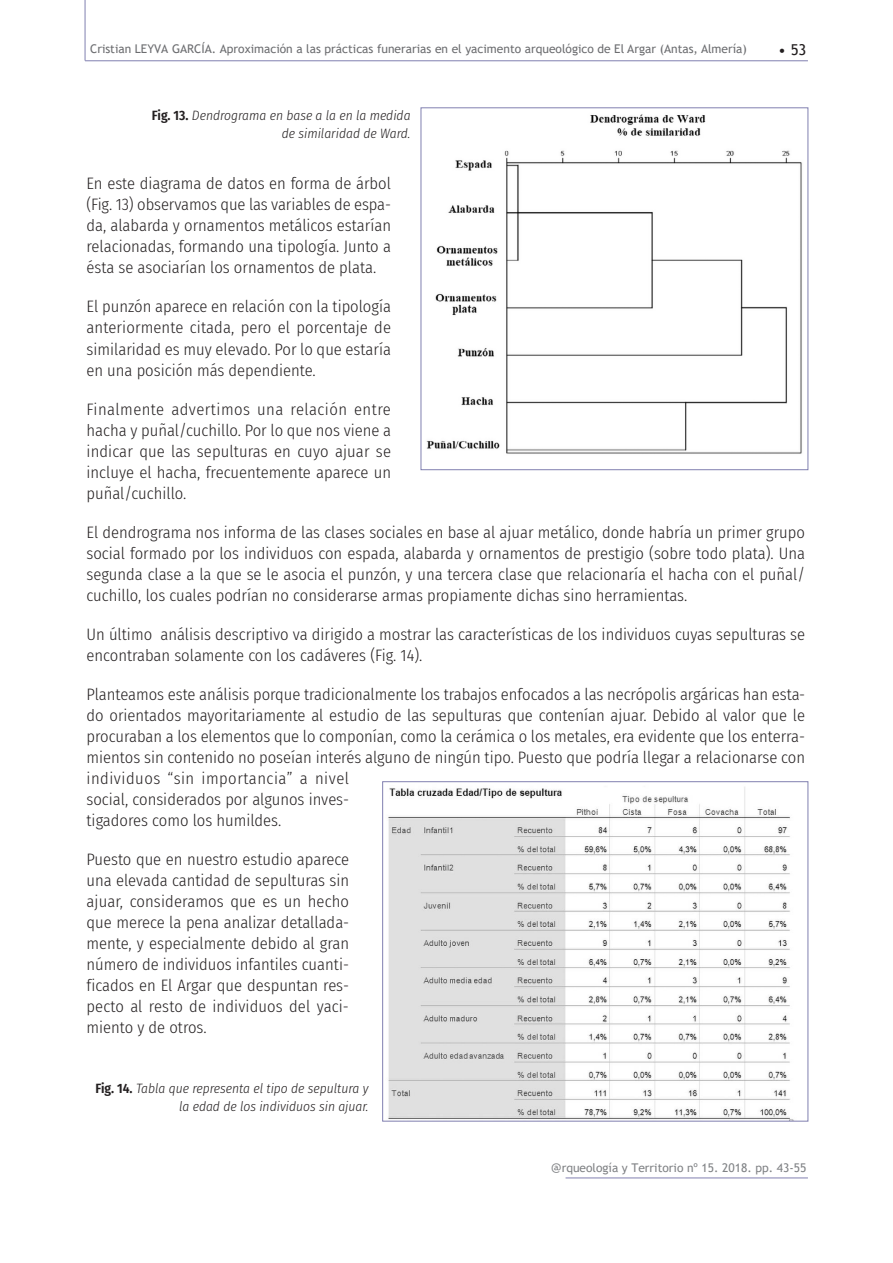
<style>
.page{position:relative;width:893px;height:1263px;background:#fff}
.page>*{position:absolute;margin:0;border:0;box-sizing:border-box;transform-origin:0 0}
.t1{font:300 16.5px/21px "Fira Sans Condensed";color:#231f20;text-align:justify}
.t2{font:15px "Trebuchet MS";color:#231f20}
.t3{font:italic 300 13.5px/18px "Fira Sans Condensed";color:#231f20;text-align:right}
.t4{font:12px "Trebuchet MS";color:#6c6d70}
.t5{font:12px "Trebuchet MS";color:#808285}
.s1{font-weight:600;font-style:normal}
.s2{font-size:13.5px}
</style>
<div class="page">
<hr style="left:85px;top:61px;width:723px;height:1px;background:#8180b0">
<hr style="left:566px;top:1178px;width:242px;height:1px;background:#8180b0">
<hr style="left:85px;top:0;width:1px;height:61px;background:#8180b0">
<img style="left:426px;top:114px;width:376px;height:340px">
<div style="left:421px;top:107px;width:387px;height:363px;border:1px solid #8180b0"></div>
<img style="left:388px;top:787px;width:402px;height:332px">
<div style="left:382px;top:781px;width:426px;height:340px;border:1px solid #8180b0"></div>
<p class="t4" style="left:90px;top:41px;width:658px">Cristian LEYVA GARCÍA. Aproximación a las prácticas funerarias en el yacimento arqueológico de El Argar (Antas, Almería)</p>
<p class="t2" style="left:778px;top:40px;width:30px">• 53</p>
<p class="t3" style="left:152px;top:107px;width:260px"><span class="s1">Fig. 13.</span> Dendrograma en base a la en la medida de similaridad de Ward.</p>
<p class="t1" style="left:87px;top:173px;width:306px">En este diagrama de datos en forma de árbol (Fig. 13) observamos que las variables de espa&shy;da, alabarda y ornamentos metálicos estarían relacionadas, formando una tipología. Junto a ésta se asociarían los ornamentos de plata.</p>
<p class="t1" style="left:87px;top:296px;width:306px">El punzón aparece en relación con la tipología anteriormente citada, pero el porcentaje de similaridad es muy elevado. Por lo que estaría en una posición más dependiente.</p>
<p class="t1" style="left:87px;top:398px;width:306px">Finalmente advertimos una relación entre hacha y puñal/cuchillo. Por lo que nos viene a indicar que las sepulturas en cuyo ajuar se incluye el hacha, frecuentemente aparece un puñal/cuchillo.</p>
<p class="t1" style="left:87px;top:521px;width:720px">El dendrograma nos informa de las clases sociales en base al ajuar metálico, donde habría un primer grupo social formado por los individuos con espada, alabarda y ornamentos de prestigio (sobre todo plata). Una segunda clase a la que se le asocia el punzón, y una tercera clase que relacionaría el hacha con el puñal/ cuchillo, los cuales podrían no considerarse armas propiamente dichas sino herramientas.</p>
<p class="t1" style="left:87px;top:623px;width:720px">Un último análisis descriptivo va dirigido a mostrar las características de los individuos cuyas sepulturas se encontraban solamente con los cadáveres (Fig. 14).</p>
<p class="t1" style="left:87px;top:683px;width:720px;text-align:left">Planteamos este análisis porque tradicionalmente los trabajos enfocados a las necrópolis argáricas han esta&shy;do orientados mayoritariamente al estudio de las sepulturas que contenían ajuar. Debido al valor que le procuraban a los elementos que lo componían, como la cerámica o los metales, era evidente que los enterra&shy;mientos sin contenido no poseían interés alguno de ningún tipo. Puesto que podría llegar a relacionarse con individuos “sin importancia” a nivel<br>social, considerados por algunos inves-<br>tigadores como los humildes.</p>
<p class="t1" style="left:87px;top:848px;width:264px">Puesto que en nuestro estudio aparece una elevada cantidad de sepulturas sin ajuar, consideramos que es un hecho que merece la pena analizar detallada&shy;mente, y especialmente debido al gran número de individuos infantiles cuanti&shy;ficados en El Argar que despuntan res&shy;pecto al resto de individuos del yaci&shy;miento y de otros.</p>
<p class="t3" style="left:95px;top:1079px;width:275px"><span class="s1">Fig. 14.</span> Tabla que representa el tipo de sepultura y la edad de los individuos sin ajuar.</p>
<p class="t5" style="left:551px;top:1160px;width:257px"><span class="s2">@</span>rqueología y Territorio nº 15. 2018. pp. 43-55</p>
</div>
